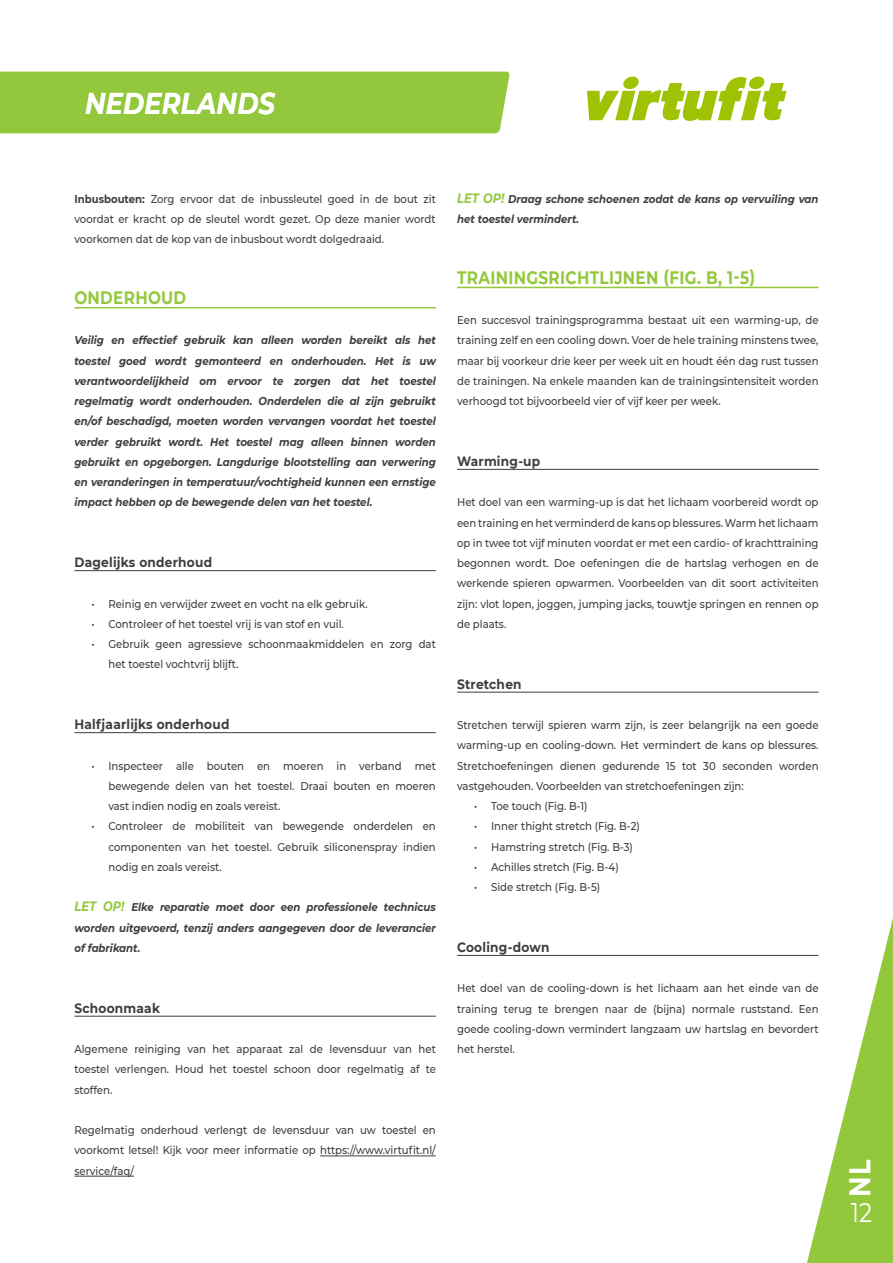
<style>
.page{position:relative;width:893px;height:1263px;background:#fff}
.page>*{position:absolute;margin:0;border:0;box-sizing:border-box;transform-origin:0 0}
.t1{font:italic 700 30px "Montserrat";letter-spacing:.01em;color:#fff;scale:.85 1}
.t2{font:700 30px "Montserrat";color:#fff;scale:.85 1}
.t3{font:27px "Montserrat";color:#fff;scale:.85 1}
.VF__Opsomming_platte_tekst{font:700 18px "Montserrat";letter-spacing:.02em;color:#94c83c;scale:.85 1}
.VF__Opsomming_platte_tekst-2{font:700 13.5px "Montserrat";letter-spacing:.02em;color:#3e3e3f;scale:.9 1}
.t4{font:500 11.25px/20.2px "Montserrat";color:#3e3e3f;text-align:justify;scale:.9 1}
.VF__Opsomming_platte_tekst-3{font:italic 700 11.25px/20.2px "Montserrat";color:#3e3e3f;text-align:justify;scale:.9 1}
.s1{font-weight:700}
.s2{font-size:13.5px;color:#94c83c}
</style>
<div class="page">
<div style="left:0;top:72px;width:510px;height:61px;background:#94c83c"></div>
<svg style="left:587px;top:77px;width:199px;height:44px"></svg>
<svg style="left:798px;top:918px;width:95px;height:345px"></svg>
<hr style="left:457px;top:287px;width:362px;height:1px;background:#94c83c">
<hr style="left:457px;top:469px;width:362px;height:1px;background:#3e3e3f">
<hr style="left:457px;top:692px;width:362px;height:1px;background:#3e3e3f">
<hr style="left:457px;top:955px;width:362px;height:1px;background:#3e3e3f">
<hr style="left:74px;top:307px;width:362px;height:1px;background:#94c83c">
<hr style="left:74px;top:570px;width:362px;height:1px;background:#3e3e3f">
<hr style="left:74px;top:732px;width:362px;height:1px;background:#3e3e3f">
<hr style="left:74px;top:1016px;width:362px;height:1px;background:#3e3e3f">
<hr style="left:320px;top:1155px;width:116px;height:1px;background:#3e3e3f">
<hr style="left:74px;top:1176px;width:60px;height:1px;background:#3e3e3f">
<p class="t1" style="left:85px;top:82px;width:225px">NEDERLANDS</p>
<p class="t4" style="left:74px;top:188px;width:403px"><span class="s1">Inbusbouten:</span> Zorg ervoor dat de inbussleutel goed in de bout zit voordat er kracht op de sleutel wordt gezet. Op deze manier wordt voorkomen dat de kop van de inbusbout wordt dolgedraaid.</p>
<p class="VF__Opsomming_platte_tekst" style="left:74px;top:284px;width:133px">ONDERHOUD</p>
<p class="VF__Opsomming_platte_tekst-3" style="left:74px;top:330px;width:403px">Veilig en effectief gebruik kan alleen worden bereikt als het toestel goed wordt gemonteerd en onderhouden. Het is uw verantwoordelijkheid om ervoor te zorgen dat het toestel regelmatig wordt onderhouden. Onderdelen die al zijn gebruikt en/of beschadigd, moeten worden vervangen voordat het toestel verder gebruikt wordt. Het toestel mag alleen binnen worden gebruikt en opgeborgen. Langdurige blootstelling aan verwering en veranderingen in temperatuur/vochtigheid kunnen een ernstige impact hebben op de bewegende delen van het toestel.</p>
<p class="VF__Opsomming_platte_tekst-2" style="left:74px;top:552px;width:155px">Dagelijks onderhoud</p>
<p class="t4" style="left:91px;top:593px;width:309px">• Reinig en verwijder zweet en vocht na elk gebruik.</p>
<p class="t4" style="left:91px;top:613px;width:282px">• Controleer of het toestel vrij is van stof en vuil.</p>
<p class="t4" style="left:108px;top:633px;width:365px;text-indent:-17px">• Gebruik geen agressieve schoonmaakmiddelen en zorg dat het toestel vochtvrij blijft.</p>
<p class="VF__Opsomming_platte_tekst-2" style="left:74px;top:714px;width:174px">Halfjaarlijks onderhoud</p>
<p class="t4" style="left:108px;top:755px;width:365px;text-indent:-17px">• Inspecteer alle bouten en moeren in verband met bewegende delen van het toestel. Draai bouten en moeren vast indien nodig en zoals vereist.</p>
<p class="t4" style="left:108px;top:816px;width:365px;text-indent:-17px">• Controleer de mobiliteit van bewegende onderdelen en componenten van het toestel. Gebruik siliconenspray indien nodig en zoals vereist.</p>
<p class="VF__Opsomming_platte_tekst-3" style="left:74px;top:897px;width:403px"><span class="s2">LET OP!</span> Elke reparatie moet door een professionele technicus worden uitgevoerd, tenzij anders aangegeven door de leverancier of fabrikant.</p>
<p class="VF__Opsomming_platte_tekst-2" style="left:74px;top:998px;width:97px">Schoonmaak</p>
<p class="t4" style="left:74px;top:1038px;width:403px">Algemene reiniging van het apparaat zal de levensduur van het toestel verlengen. Houd het toestel schoon door regelmatig af te stoffen.</p>
<p class="t4" style="left:74px;top:1119px;width:403px">Regelmatig onderhoud verlengt de levensduur van uw toestel en voorkomt letsel! Kijk voor meer informatie op https://www.virtufit.nl/ service/faq/</p>
<p class="VF__Opsomming_platte_tekst-3" style="left:457px;top:188px;width:403px"><span class="s2">LET OP!</span> Draag schone schoenen zodat de kans op vervuiling van het toestel vermindert.</p>
<p class="VF__Opsomming_platte_tekst" style="left:457px;top:264px;width:352px">TRAININGSRICHTLIJNEN (FIG. B, 1-5)</p>
<p class="t4" style="left:457px;top:309px;width:403px">Een succesvol trainingsprogramma bestaat uit een warming-up, de training zelf en een cooling down. Voer de hele training minstens twee, maar bij voorkeur drie keer per week uit en houdt één dag rust tussen de trainingen. Na enkele maanden kan de trainingsintensiteit worden verhoogd tot bijvoorbeeld vier of vijf keer per week.</p>
<p class="VF__Opsomming_platte_tekst-2" style="left:457px;top:451px;width:94px">Warming-up</p>
<p class="t4" style="left:457px;top:492px;width:403px">Het doel van een warming-up is dat het lichaam voorbereid wordt op een training en het verminderd de kans op blessures. Warm het lichaam op in twee tot vijf minuten voordat er met een cardio- of krachttraining begonnen wordt. Doe oefeningen die de hartslag verhogen en de werkende spieren opwarmen. Voorbeelden van dit soort activiteiten zijn: vlot lopen, joggen, jumping jacks, touwtje springen en rennen op de plaats.</p>
<p class="VF__Opsomming_platte_tekst-2" style="left:457px;top:674px;width:73px">Stretchen</p>
<p class="t4" style="left:457px;top:714px;width:403px">Stretchen terwijl spieren warm zijn, is zeer belangrijk na een goede warming-up en cooling-down. Het vermindert de kans op blessures.<br>Stretchoefeningen dienen gedurende 15 tot 30 seconden worden vastgehouden. Voorbeelden van stretchoefeningen zijn:</p>
<p class="t4" style="left:474px;top:795px;width:128px">• Toe touch (Fig. B-1)</p>
<p class="t4" style="left:474px;top:816px;width:186px">• Inner thight stretch (Fig. B-2)</p>
<p class="t4" style="left:474px;top:836px;width:178px">• Hamstring stretch (Fig. B-3)</p>
<p class="t4" style="left:474px;top:856px;width:162px">• Achilles stretch (Fig. B-4)</p>
<p class="t4" style="left:474px;top:876px;width:142px">• Side stretch (Fig. B-5)</p>
<p class="VF__Opsomming_platte_tekst-2" style="left:457px;top:937px;width:104px">Cooling-down</p>
<p class="t4" style="left:457px;top:978px;width:403px">Het doel van de cooling-down is het lichaam aan het einde van de training terug te brengen naar de (bijna) normale ruststand. Een goede cooling-down vermindert langzaam uw hartslag en bevordert het herstel.</p>
<h1 class="t2" style="left:838px;top:1197px;width:45px;rotate:-90deg">NL</h1>
<h2 class="t3" style="left:851px;top:1194px;width:27px">12</h2>
</div>
